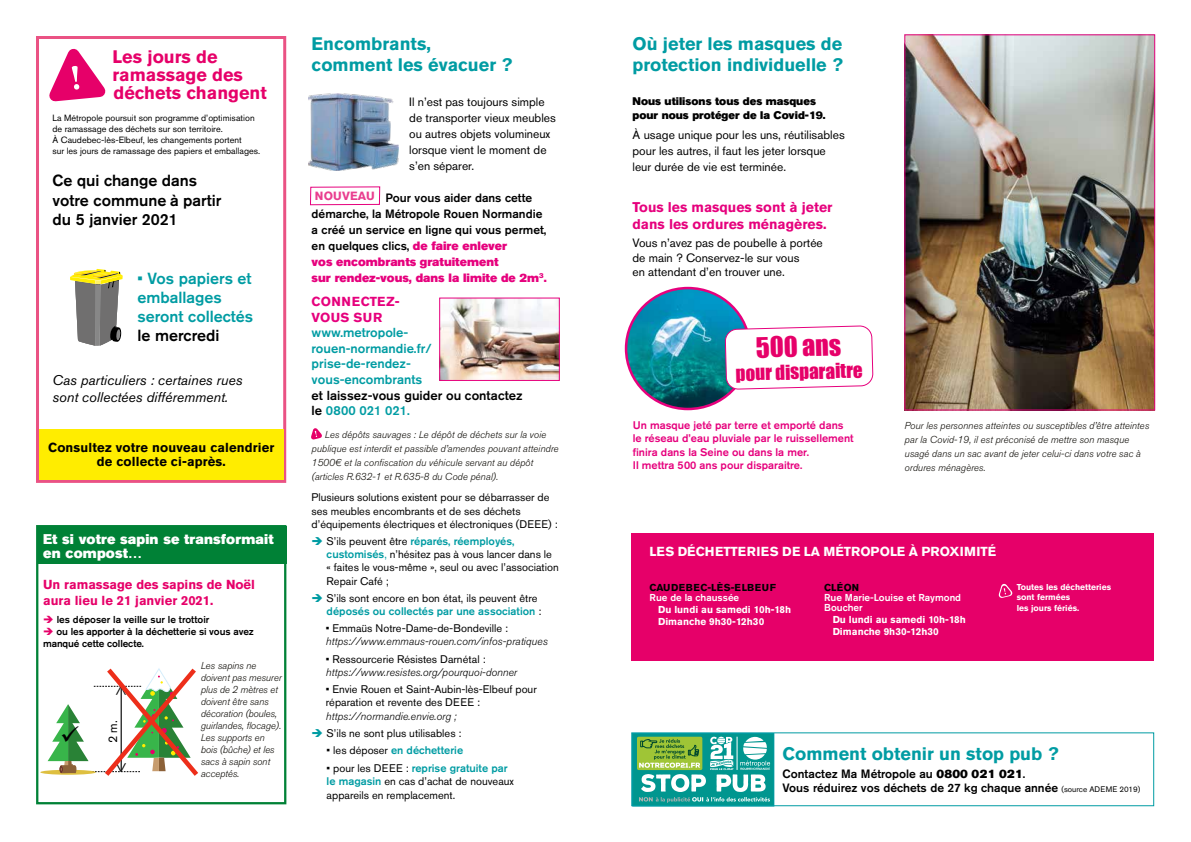
<style>
.page{position:relative;width:1191px;height:842px;background:#fff}
.page>*{position:absolute;margin:0;border:0;box-sizing:border-box;transform-origin:0 0}
.t1{font:26px "Impact";color:#e60069}
.t2{font:20px "Minion Pro";color:#000}
.t3{font:19px "Impact";color:#e60069}
.t4{font:700 18px/21.6px "Akzidenz Grotesk Std";color:#009ca3}
.t5{font:700 18px/18px "Akzidenz Grotesk Std";color:#e60069}
.t6{font:500 16px/19.2px "Akzidenz Grotesk Std";color:#000}
.t7{font:500 16px/19.2px "Akzidenz Grotesk Std";color:#009ca3}
.t8{font:italic 14px/16.8px "Akzidenz Grotesk Std";color:#000}
.t9{font:700 14px/16.8px "Akzidenz Grotesk Std";color:#e6007d}
.t10{font:14px/14px "Akzidenz Grotesk Std Super";letter-spacing:.01em;color:#fff}
.t11{font:500 13px/15.6px "Akzidenz Grotesk Std";color:#009ca3}
.t12{font:700 13px/14.2px "Akzidenz Grotesk Std";letter-spacing:.01em;color:#000;text-align:center}
.t13{font:700 13px/15.6px "Akzidenz Grotesk Std";color:#e60069}
.t14{font:500 13px/15.6px "Akzidenz Grotesk Std";color:#000}
.t15{font:700 13px "Akzidenz Grotesk Std";letter-spacing:-.005em;color:#fff}
.t16{font:700 13px/15.6px "Akzidenz Grotesk Std";letter-spacing:.035em;color:#e6007d}
.t17{font:12.3px "Akzidenz Grotesk Std";color:#000}
.t18{font:12px/16px "Akzidenz Grotesk Std";color:#000}
.t19{font:500 12px/16px "Akzidenz Grotesk Std";color:#000}
.t20{font:12px/16px "Akzidenz Grotesk Std Super";color:#e6007d}
.t21{font:700 11.8px "Akzidenz Grotesk Std";letter-spacing:.015em;color:#e93e8f}
.t22{font:11px/13.2px "Akzidenz Grotesk Std";color:#000}
.t23{font:500 11px/13.2px "Akzidenz Grotesk Std";color:#e6007d}
.t24{font:italic 300 11px "Akzidenz Grotesk Std";color:#000}
.t25{font:11px/13.2px "Akzidenz Grotesk Std Super";color:#000}
.t26{font:500 11px "Akzidenz Grotesk Std";color:#009ca3}
.t27{font:italic 300 10px/12px "Akzidenz Grotesk Std";color:#12100b}
.t28{font:500 10px/12px "Akzidenz Grotesk Std";letter-spacing:-.01em;color:#000}
.t29{font:700 10px/12px "Akzidenz Grotesk Std";color:#fff}
.t30{font:500 10px/10px "Akzidenz Grotesk Std";color:#fff}
.t31{font:700 10px "Akzidenz Grotesk Std";letter-spacing:.045em;color:#000}
.t32{font:9px/10.8px "Akzidenz Grotesk Std";color:#000}
.t33{font:700 8.5px/10.2px "Akzidenz Grotesk Std";color:#fff}
.s1{color:#e60069}
.s2{font-size:12.5px}
.s3{font-family:"Akzidenz Grotesk Std Super";font-weight:400;color:#e6007d}
.s4{color:#009ca3}
.s5{font-weight:500;color:#009ca3}
.s6{font-weight:400;color:#000}
.s7{font-family:"Akzidenz Grotesk Std Super";font-weight:400}
.s8{font-weight:400;font-size:8px}
</style>
<div class="page">
<svg style="left:311px;top:428px;width:11px;height:12px"></svg>
<img style="left:308px;top:94px;width:90px;height:76px">
<div style="left:36px;top:36px;width:250px;height:447px;border:3px solid #ea5284"></div>
<div style="left:39px;top:429px;width:244px;height:51px;background:#ffed00"></div>
<div style="left:37px;top:526px;width:249px;height:38px;background:#008136"></div>
<svg style="left:36px;top:36px;width:92px;height:769px"></svg>
<svg style="left:70px;top:269px;width:53px;height:77px"></svg>
<img style="left:441px;top:300px;width:116px;height:79px">
<div style="left:439px;top:298px;width:120px;height:83px;border:1px solid #e6007d"></div>
<img style="left:906px;top:37px;width:247px;height:371px">
<div style="left:904px;top:35px;width:251px;height:375px;border:1px solid #e6007d"></div>
<img style="left:626px;top:288px;width:124px;height:121px">
<div style="left:625px;top:287px;width:126px;height:123px;border:3px solid #e6007d;border-radius:50%"></div>
<svg style="left:725px;top:326px;width:148px;height:63px"></svg>
<div style="left:631px;top:533px;width:522px;height:127px;background:#e60069"></div>
<svg style="left:998px;top:583px;width:15px;height:15px"></svg>
<div style="left:632px;top:733px;width:142px;height:73px;background:#00968f"></div>
<div style="left:637px;top:737px;width:65px;height:33px;background:#9fc536;border-radius:2px"></div>
<svg style="left:639px;top:735px;width:140px;height:72px"></svg>
<div style="left:631px;top:733px;width:523px;height:73px;border:1px solid #009ca3"></div>
<svg style="left:310px;top:186px;width:70px;height:19px"></svg>
<svg style="left:48px;top:664px;width:150px;height:117px"></svg>
<h3 class="t5" style="left:112px;top:48px;width:156px">Les jours de ramassage des déchets changent</h3>
<p class="t32" style="left:52px;top:113px;width:209px">La Métropole poursuit son programme d’optimisation de ramassage des déchets sur son territoire.<br>À Caudebec-lès-Elbeuf, les changements portent<br>sur les jours de ramassage des papiers et emballages.</p>
<h3 class="t6" style="left:52px;top:171px;width:171px">Ce qui change dans votre commune à partir du 5 janvier 2021</h3>
<h3 class="t7" style="left:137px;top:268px;width:117px">• Vos papiers et emballages seront collectés</h3>
<h3 class="t6" style="left:137px;top:326px;width:83px">le mercredi</h3>
<p class="t8" style="left:52px;top:372px;width:191px">Cas particuliers : certaines rues sont collectées différemment.</p>
<p class="t12" style="left:48px;top:441px;width:228px">Consultez votre nouveau calendrier de collecte ci-après.</p>
<p class="t10" style="left:43px;top:532px;width:232px">Et si votre sapin se transformait en compost…</p>
<p class="t13" style="left:43px;top:577px;width:213px">Un ramassage des sapins de Noël aura lieu le 21 janvier 2021.</p>
<p class="t28" style="left:43px;top:613px;width:168px"><span class="s1">➔</span> les déposer la veille sur le trottoir</p>
<p class="t28" style="left:43px;top:625px;width:212px"><span class="s1">➔</span> ou les apporter à la déchetterie si vous avez manqué cette collecte.</p>
<h2 class="t2" style="left:106px;top:696px;width:13px;rotate:-90deg">&gt;</h2>
<p class="t17" style="left:105px;top:743px;width:24px;rotate:-90deg"><span class="s2">2</span> m.</p>
<h2 class="t2" style="left:106px;top:773px;width:13px;rotate:-90deg">&lt;</h2>
<p class="t27" style="left:201px;top:660px;width:82px">Les sapins ne doivent pas mesurer plus de 2 mètres et doivent être sans décoration (boules, guirlandes, flocage).<br>Les supports en bois (bûche) et les sacs à sapin sont acceptés.</p>
<h3 class="t4" style="left:312px;top:32px;width:202px">Encombrants, comment les évacuer ?</h3>
<p class="t18" style="left:409px;top:94px;width:148px">Il n’est pas toujours simple de transporter vieux meubles ou autres objets volumineux lorsque vient le moment de s’en séparer.</p>
<p class="t19" style="left:312px;top:189px;width:236px;text-indent:74px">Pour vous aider dans cette démarche, la Métropole Rouen Normandie a créé un service en ligne qui vous permet, en quelques clics, <span class="s3">de faire enlever</span></p>
<p class="t20" style="left:312px;top:254px;width:237px">vos encombrants gratuitement<br>sur rendez-vous, dans la limite de 2m<sup>3</sup>.</p>
<p class="t16" style="left:312px;top:294px;width:89px">CONNECTEZ-<br>VOUS SUR</p>
<p class="t11" style="left:312px;top:325px;width:121px">www.metropole&shy;rouen-normandie.fr/ prise-de-rendez&shy;vous-encombrants</p>
<p class="t14" style="left:312px;top:387px;width:212px">et laissez-vous guider ou contactez le <span class="s4">0800 021 021.</span></p>
<p class="t27" style="left:312px;top:427px;width:248px;line-height:14px;text-indent:13px">Les dépôts sauvages : Le dépôt de déchets sur la voie publique est interdit et passible d’amendes pouvant atteindre 1500€ et la confiscation du véhicule servant au dépôt (articles R.632-1 et R.635-8 du Code pénal).</p>
<p class="t22" style="left:312px;top:491px;width:248px">Plusieurs solutions existent pour se débarrasser de ses meubles encombrants et de ses déchets d’équipements électriques et électroniques (DEEE) :</p>
<p class="t22" style="left:327px;top:534px;width:233px;text-indent:-15px"><span class="s4">➔</span> S’ils peuvent être <span class="s5">réparés, réemployés, customisés</span><span class="s4">,</span> n’hésitez pas à vous lancer dans le « faites le vous-même », seul ou avec l’association Repair Café ;</p>
<p class="t22" style="left:327px;top:591px;width:216px;text-indent:-15px"><span class="s4">➔</span> S’ils sont encore en bon état, ils peuvent être <span class="s5">déposés ou collectés par une association</span> :</p>
<p class="t22" style="left:326px;top:622px;width:184px">• Emmaüs Notre-Dame-de-Bondeville :</p>
<p class="t24" style="left:326px;top:635px;width:223px">https://www.emmaus-rouen.com/infos-pratiques</p>
<p class="t22" style="left:326px;top:652px;width:161px">• Ressourcerie Résistes Darnétal :</p>
<p class="t24" style="left:326px;top:666px;width:193px">https://www.resistes.org/pourquoi-donner</p>
<p class="t22" style="left:326px;top:682px;width:212px">• Envie Rouen et Saint-Aubin-lès-Elbeuf pour réparation et revente des DEEE :</p>
<p class="t24" style="left:326px;top:710px;width:132px">https://normandie.envie.org ;</p>
<p class="t22" style="left:312px;top:727px;width:151px"><span class="s4">➔</span> S’ils ne sont plus utilisables :</p>
<p class="t26" style="left:327px;top:744px;width:138px"><span class="s6">• les déposer</span> en déchetterie</p>
<p class="t22" style="left:327px;top:761px;width:189px;line-height:13.6px">• pour les DEEE : <span class="s5">reprise gratuite par le magasin</span> en cas d’achat de nouveaux appareils en remplacement.</p>
<p class="t21" style="left:315px;top:189px;width:61px">NOUVEAU</p>
<h3 class="t4" style="left:632px;top:32px;width:212px">Où jeter les masques de protection individuelle ?</h3>
<p class="t25" style="left:632px;top:95px;width:194px">Nous utilisons tous des masques pour nous protéger de la Covid-19.</p>
<p class="t18" style="left:632px;top:126px;width:214px">À usage unique pour les uns, réutilisables pour les autres, il faut les jeter lorsque leur durée de vie est terminée.</p>
<p class="t9" style="left:632px;top:199px;width:201px">Tous les masques sont à jeter dans les ordures ménagères.</p>
<p class="t18" style="left:632px;top:236px;width:192px;line-height:14.4px">Vous n’avez pas de poubelle à portée de main ? Conservez-le sur vous<br>en attendant d’en trouver une.</p>
<h1 class="t1" style="left:755px;top:331px;width:87px;rotate:-1deg">500 ans</h1>
<h3 class="t3" style="left:735px;top:362px;width:128px;rotate:-2deg">pour disparaitre</h3>
<p class="t23" style="left:633px;top:419px;width:222px">Un masque jeté par terre et emporté dans le réseau d’eau pluviale par le ruissellement finira dans la Seine ou dans la mer.<br>Il mettra 500 ans pour disparaitre.</p>
<p class="t27" style="left:904px;top:418px;width:246px;line-height:14px">Pour les personnes atteintes ou susceptibles d’être atteintes par la Covid-19, il est préconisé de mettre son masque usagé dans un sac avant de jeter celui-ci dans votre sac à ordures ménagères.</p>
<p class="t15" style="left:649px;top:544px;width:348px">LES DÉCHETTERIES DE LA MÉTROPOLE À PROXIMITÉ</p>
<p class="t31" style="left:649px;top:582px;width:128px">CAUDEBEC-LÈS-ELBEUF</p>
<p class="t30" style="left:649px;top:593px;width:91px">Rue de la chaussée</p>
<p class="t29" style="left:658px;top:604px;width:135px">Du lundi au samedi 10h-18h<br>Dimanche 9h30-12h30</p>
<p class="t31" style="left:824px;top:582px;width:36px">CLÉON</p>
<p class="t30" style="left:824px;top:593px;width:138px">Rue Marie-Louise et Raymond<br>Boucher</p>
<p class="t29" style="left:832px;top:614px;width:135px">Du lundi au samedi 10h-18h<br>Dimanche 9h30-12h30</p>
<p class="t33" style="left:1016px;top:582px;width:96px">Toutes les déchetteries sont fermées<br>les jours fériés.</p>
<h3 class="t4" style="left:782px;top:743px;width:277px">Comment obtenir un stop pub ?</h3>
<p class="t19" style="left:782px;top:766px;width:359px;line-height:14.4px">Contactez Ma Métropole au <span class="s7">0800 021 021</span>.<br>Vous réduirez vos déchets de 27 kg chaque année <span class="s8">(source ADEME 2019)</span></p>
</div>
